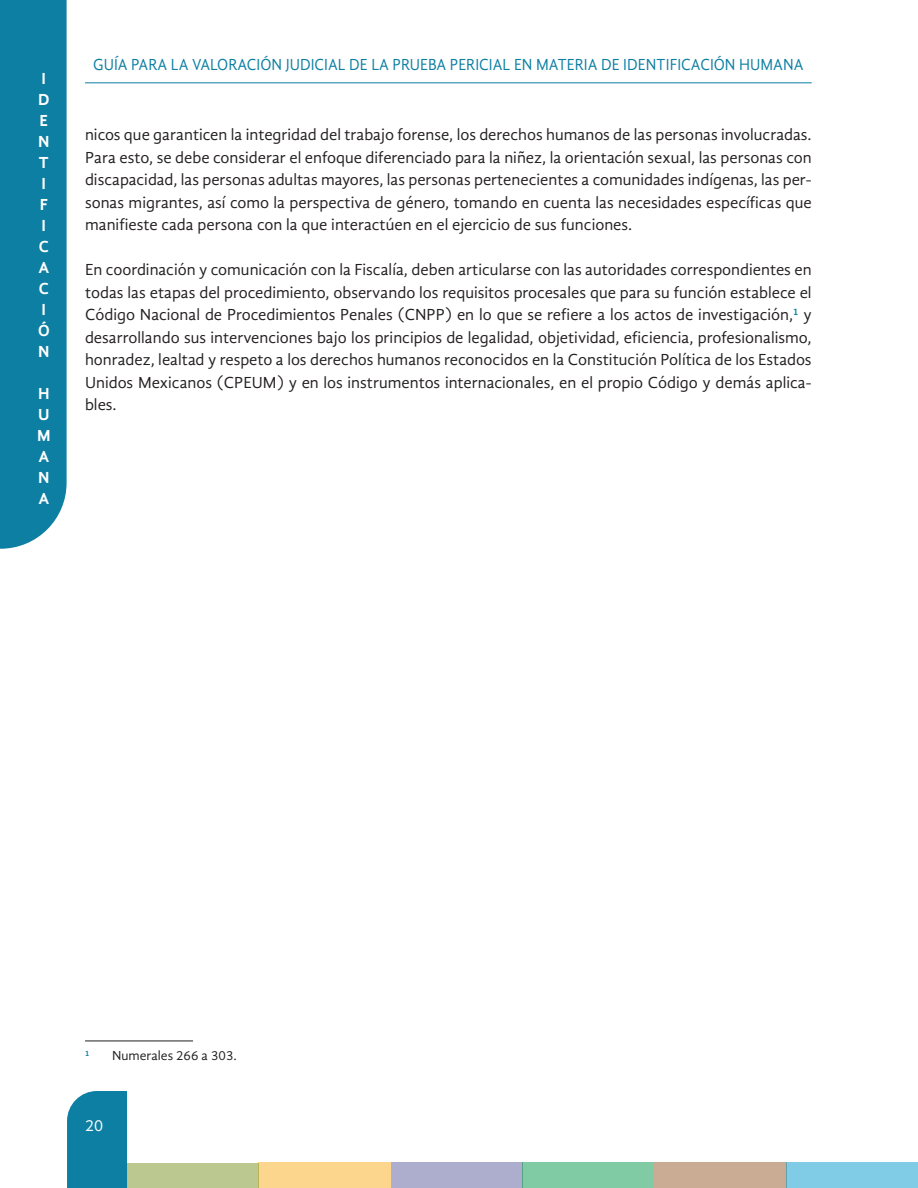
<style>
.page{position:relative;width:918px;height:1188px;background:#fff}
.page>*{position:absolute;margin:0;border:0;box-sizing:border-box;transform-origin:0 0}
._06_texto_general{font:16.5px/22.5px "Gandhi Sans";color:#231f20;text-align:justify}
.t1{font:16.5px "Gandhi Sans";color:#0d7fa2;scale:.93 1}
.t2{font:700 16.5px/21px "Gandhi Sans";color:#fff}
.t3{font:16.5px "Gandhi Sans";color:#fff}
._10_nota{font:13.5px "Gandhi Sans";color:#231f20}
._10_nota-2{font:700 7.8px "Gandhi Sans";color:#0d7fa2}
</style>
<div class="page">
<div style="left:67px;top:1091px;width:60px;height:97px;background:#0d7fa2"></div>
<hr style="left:85px;top:82px;width:727px;height:1px;background:#0d7fa2">
<div style="left:0;top:0;width:67px;height:549px;background:#0d7fa2"></div>
<div style="left:391px;top:1162px;width:132px;height:26px;background:#adaecd"></div>
<div style="left:522px;top:1162px;width:132px;height:26px;background:#80cba3"></div>
<div style="left:654px;top:1162px;width:132px;height:26px;background:#c9ac93"></div>
<div style="left:786px;top:1162px;width:132px;height:26px;background:#80cbe6"></div>
<div style="left:259px;top:1162px;width:132px;height:26px;background:#fcd68c"></div>
<div style="left:127px;top:1163px;width:132px;height:25px;background:#bbc890"></div>
<hr style="left:85px;top:1041px;width:108px;height:1px;background:#231f20">
<p class="t2" style="left:38px;top:68px;width:13px">I<br>D<br>E<br>N<br>T<br>I<br>F<br>I<br>C<br>A<br>C<br>I<br>Ó<br>N</p>
<p class="t2" style="left:37px;top:383px;width:15px;text-align:justify">H U M A N A</p>
<p class="t1" style="left:93px;top:56px;width:765px">GUÍA PARA LA VALORACIÓN JUDICIAL DE LA PRUEBA PERICIAL EN MATERIA DE IDENTIFICACIÓN HUMANA</p>
<p class="_06_texto_general" style="left:85px;top:123px;width:728px">nicos que garanticen la integridad del trabajo forense, los derechos humanos de las personas involucradas.<br>Para esto, se debe considerar el enfoque diferenciado para la niñez, la orientación sexual, las personas con discapacidad, las personas adultas mayores, las personas pertenecientes a comunidades indígenas, las per&shy;sonas migrantes, así como la perspectiva de género, tomando en cuenta las necesidades específicas que manifieste cada persona con la que interactúen en el ejercicio de sus funciones.</p>
<p class="_06_texto_general" style="left:85px;top:258px;width:728px">En coordinación y comunicación con la Fiscalía, deben articularse con las autoridades correspondientes en todas las etapas del procedimiento, observando los requisitos procesales que para su función establece el Código Nacional de Procedimientos Penales (CNPP) en lo que se refiere a los actos de investigación,<sup>1</sup> y desarrollando sus intervenciones bajo los principios de legalidad, objetividad, eficiencia, profesionalismo, honradez, lealtad y respeto a los derechos humanos reconocidos en la Constitución Política de los Estados Unidos Mexicanos (CPEUM) y en los instrumentos internacionales, en el propio Código y demás aplica&shy;bles.</p>
<p class="_10_nota-2" style="left:85px;top:1049px;width:6px">1</p>
<p class="_10_nota" style="left:112px;top:1048px;width:126px">Numerales 266 a 303.</p>
<p class="t3" style="left:85px;top:1116px;width:20px">20</p>
</div>
